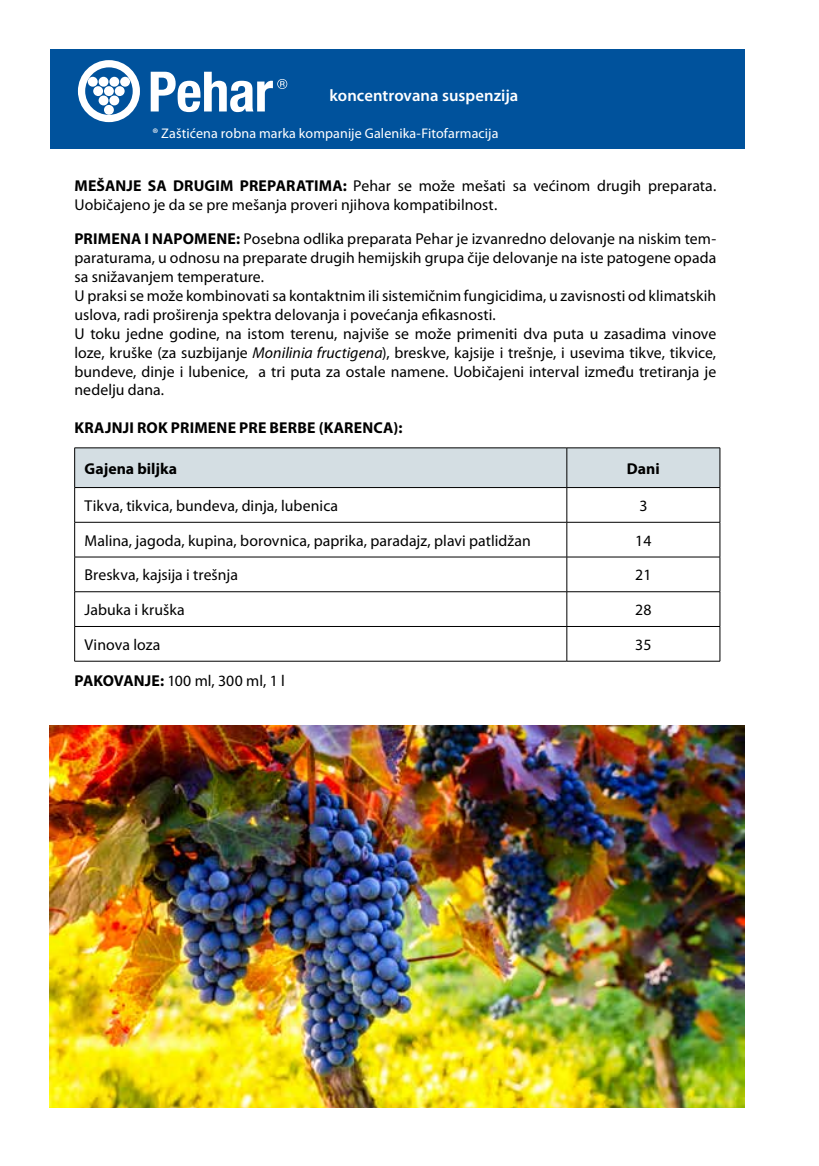
<style>
.page{position:relative;width:819px;height:1166px;background:#fff}
.page>*{position:absolute;margin:0;border:0;box-sizing:border-box;transform-origin:0 0}
.t1{font:600 16.62px "Myriad Pro";letter-spacing:.005em;color:#fff}
.t2{font:15.75px/18.9px "Myriad Pro";color:#000}
.t3{font:700 15.75px "Myriad Pro";letter-spacing:.01em;color:#000}
.t4{font:14px "Myriad Pro";letter-spacing:.005em;color:#fff}
.s1{font-weight:700}
.s2{font-style:italic}
</style>
<div class="page">
<img style="left:50px;top:726px;width:694px;height:381px">
<div style="left:75px;top:448px;width:644px;height:39px;background:#d4dee3"></div>
<svg style="left:75px;top:488px;width:644px;height:173px"></svg>
<hr style="left:74px;top:447px;width:493px;height:1px;background:#000">
<hr style="left:74px;top:448px;width:1px;height:39px;background:#000">
<hr style="left:567px;top:447px;width:153px;height:1px;background:#000">
<hr style="left:566px;top:448px;width:1px;height:39px;background:#000">
<hr style="left:719px;top:448px;width:1px;height:39px;background:#000">
<hr style="left:74px;top:487px;width:493px;height:1px;background:#000">
<hr style="left:74px;top:488px;width:1px;height:34px;background:#000">
<hr style="left:567px;top:487px;width:153px;height:1px;background:#000">
<hr style="left:566px;top:488px;width:1px;height:34px;background:#000">
<hr style="left:719px;top:488px;width:1px;height:34px;background:#000">
<hr style="left:74px;top:522px;width:493px;height:1px;background:#000">
<hr style="left:74px;top:522px;width:1px;height:35px;background:#000">
<hr style="left:567px;top:522px;width:153px;height:1px;background:#000">
<hr style="left:566px;top:522px;width:1px;height:35px;background:#000">
<hr style="left:719px;top:522px;width:1px;height:35px;background:#000">
<hr style="left:74px;top:557px;width:493px;height:1px;background:#000">
<hr style="left:74px;top:557px;width:1px;height:34px;background:#000">
<hr style="left:567px;top:557px;width:153px;height:1px;background:#000">
<hr style="left:566px;top:557px;width:1px;height:34px;background:#000">
<hr style="left:719px;top:557px;width:1px;height:34px;background:#000">
<hr style="left:74px;top:591px;width:493px;height:1px;background:#000">
<hr style="left:74px;top:592px;width:1px;height:34px;background:#000">
<hr style="left:567px;top:591px;width:153px;height:1px;background:#000">
<hr style="left:566px;top:592px;width:1px;height:34px;background:#000">
<hr style="left:719px;top:592px;width:1px;height:34px;background:#000">
<hr style="left:74px;top:626px;width:493px;height:1px;background:#000">
<hr style="left:74px;top:627px;width:1px;height:34px;background:#000">
<hr style="left:567px;top:626px;width:153px;height:1px;background:#000">
<hr style="left:566px;top:627px;width:1px;height:34px;background:#000">
<hr style="left:719px;top:627px;width:1px;height:34px;background:#000">
<hr style="left:74px;top:661px;width:493px;height:1px;background:#000">
<hr style="left:567px;top:661px;width:153px;height:1px;background:#000">
<div style="left:50px;top:50px;width:694px;height:99px;background:#00529c"></div>
<svg style="left:151px;top:72px;width:136px;height:40px"></svg>
<svg style="left:78px;top:60px;width:62px;height:62px"></svg>
<div style="left:88px;top:77px;width:10px;height:10px;background:#fff;border-radius:50%"></div>
<div style="left:99px;top:77px;width:9px;height:10px;background:#fff;border-radius:50%"></div>
<div style="left:109px;top:77px;width:10px;height:10px;background:#fff;border-radius:50%"></div>
<div style="left:120px;top:77px;width:10px;height:10px;background:#fff;border-radius:50%"></div>
<div style="left:93px;top:86px;width:10px;height:10px;background:#fff;border-radius:50%"></div>
<div style="left:104px;top:86px;width:10px;height:10px;background:#fff;border-radius:50%"></div>
<div style="left:115px;top:86px;width:10px;height:10px;background:#fff;border-radius:50%"></div>
<div style="left:99px;top:96px;width:9px;height:9px;background:#fff;border-radius:50%"></div>
<div style="left:109px;top:96px;width:10px;height:9px;background:#fff;border-radius:50%"></div>
<div style="left:104px;top:105px;width:10px;height:10px;background:#fff;border-radius:50%"></div>
<p class="t1" style="left:329px;top:86px;width:190px">koncentrovana suspenzija</p>
<p class="t4" style="left:152px;top:126px;width:347px">® Zaštićena robna marka kompanije Galenika-Fitofarmacija</p>
<p class="t2" style="left:74px;top:176px;width:643px"><span class="s1">MEŠANJE SA DRUGIM PREPARATIMA:</span> Pehar se može mešati sa većinom drugih preparata.<br>Uobičajeno je da se pre mešanja proveri njihova kompatibilnost.</p>
<p class="t2" style="left:74px;top:230px;width:643px"><span class="s1">PRIMENA I NAPOMENE:</span> Posebna odlika preparata Pehar je izvanredno delovanje na niskim tem&shy;paraturama, u odnosu na preparate drugih hemijskih grupa čije delovanje na iste patogene opada sa snižavanjem temperature.<br>U praksi se može kombinovati sa kontaktnim ili sistemičnim fungicidima, u zavisnosti od klimatskih uslova, radi proširenja spektra delovanja i povećanja efikasnosti.<br>U toku jedne godine, na istom terenu, najviše se može primeniti dva puta u zasadima vinove loze, kruške (za suzbijanje <span class="s2">Monilinia fructigena</span>), breskve, kajsije i trešnje, i usevima tikve, tikvice, bundeve, dinje i lubenice, a tri puta za ostale namene. Uobičajeni interval između tretiranja je nedelju dana.</p>
<p class="t3" style="left:74px;top:419px;width:329px">KRAJNJI ROK PRIMENE PRE BERBE (KARENCA):</p>
<p class="t3" style="left:85px;top:459px;width:94px">Gajena biljka</p>
<p class="t3" style="left:627px;top:459px;width:34px">Dani</p>
<p class="t2" style="left:85px;top:496px;width:255px">Tikva, tikvica, bundeva, dinja, lubenica</p>
<p class="t2" style="left:639px;top:496px;width:10px">3</p>
<p class="t2" style="left:85px;top:531px;width:448px">Malina, jagoda, kupina, borovnica, paprika, paradajz, plavi patlidžan</p>
<p class="t2" style="left:635px;top:531px;width:18px">14</p>
<p class="t2" style="left:85px;top:566px;width:155px">Breskva, kajsija i trešnja</p>
<p class="t2" style="left:635px;top:566px;width:18px">21</p>
<p class="t2" style="left:85px;top:600px;width:101px">Jabuka i kruška</p>
<p class="t2" style="left:635px;top:600px;width:18px">28</p>
<p class="t2" style="left:85px;top:635px;width:77px">Vinova loza</p>
<p class="t2" style="left:635px;top:635px;width:18px">35</p>
<p class="t2" style="left:74px;top:672px;width:212px"><span class="s1">PAKOVANJE:</span> 100 ml, 300 ml, 1 l</p>
</div>
